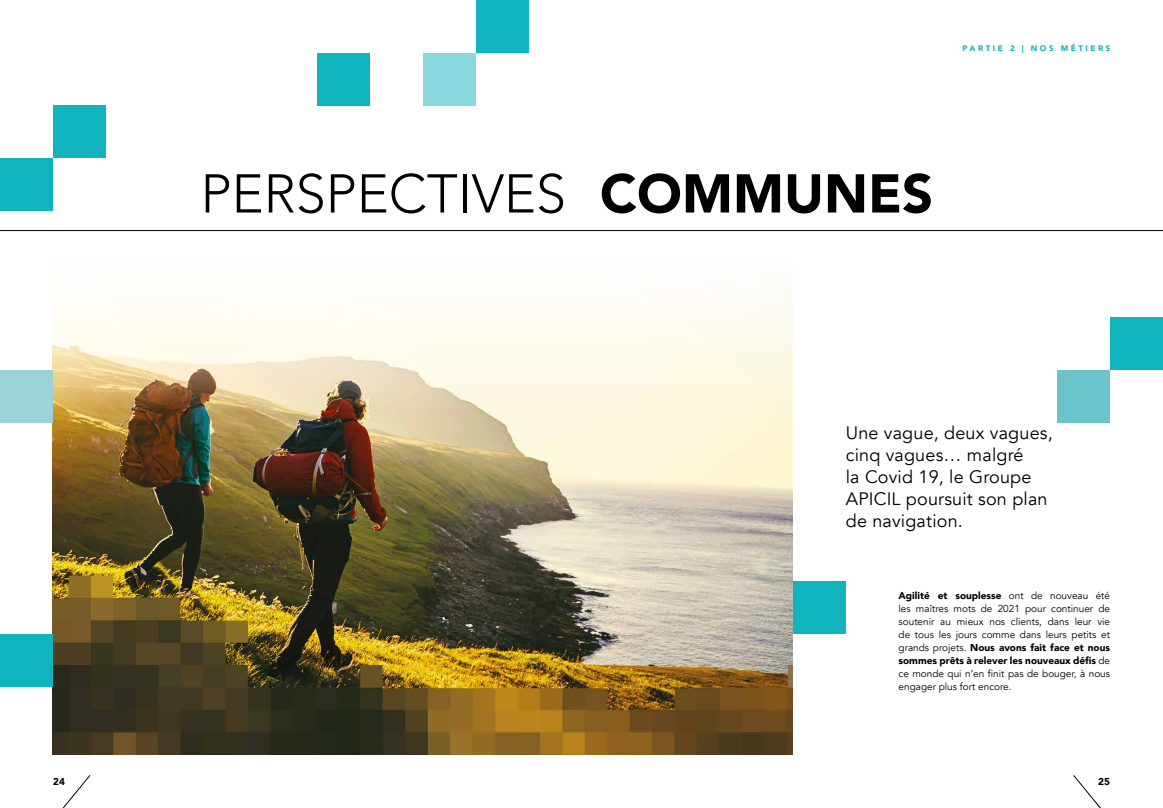
<style>
.page{position:relative;width:1163px;height:808px;background:#fff}
.page>*{position:absolute;margin:0;border:0;box-sizing:border-box;transform-origin:0 0}
.t1{font:300 54px "Avenir";color:#000}
.t2{font:18px/22px "Avenir";letter-spacing:.01em;color:#000}
.t3{font:10px/13px "Avenir";color:#000;text-align:justify}
.t4{font:900 10px "Avenir";color:#000}
.t5{font:900 8px "Avenir";letter-spacing:.315em;color:#0fb4bc}
.s1{font-weight:900}
</style>
<div class="page">
<img style="left:53px;top:231px;width:739px;height:524px">
<div style="left:0;top:634px;width:53px;height:53px;background:#0fb4bc"></div>
<div style="left:53px;top:105px;width:53px;height:53px;background:#0fb4bc"></div>
<div style="left:0;top:370px;width:53px;height:53px;background:#9ad3d8"></div>
<div style="left:317px;top:53px;width:53px;height:52px;background:#0fb4bc"></div>
<div style="left:0;top:158px;width:53px;height:53px;background:#0fb4bc"></div>
<div style="left:476px;top:0;width:52px;height:53px;background:#0fb4bc"></div>
<div style="left:423px;top:53px;width:52px;height:52px;background:#87d9dd"></div>
<div style="left:1057px;top:370px;width:52px;height:53px;background:#6bc4ca"></div>
<div style="left:1109px;top:317px;width:53px;height:53px;background:#0fb4bc"></div>
<div style="left:793px;top:581px;width:52px;height:53px;background:#0fb4bc"></div>
<hr style="left:0;top:230px;width:1162px;height:1px;background:#000">
<svg style="left:1073px;top:775px;width:28px;height:33px"></svg>
<svg style="left:62px;top:775px;width:28px;height:33px"></svg>
<p class="t5" style="left:962px;top:41px;width:149px">PARTIE 2 | NOS MÉTIERS</p>
<h1 class="t1" style="left:200px;top:162px;width:734px">PERSPECTIVES <span class="s1">COMMUNES</span></h1>
<h2 class="t2" style="left:845px;top:422px;width:208px">Une vague, deux vagues, cinq vagues… malgré<br>la Covid 19, le Groupe<br>APICIL poursuit son plan de navigation.</h2>
<p class="t3" style="left:898px;top:589px;width:213px"><span class="s1">Agilité et souplesse</span> ont de nouveau été les maîtres mots de 2021 pour continuer de soutenir au mieux nos clients, dans leur vie de tous les jours comme dans leurs petits et grands projets. <span class="s1">Nous avons fait face et nous sommes prêts à relever les nouveaux défis</span> de ce monde qui n’en finit pas de bouger, à nous engager plus fort encore.</p>
<p class="t4" style="left:53px;top:773px;width:13px">24</p>
<p class="t4" style="left:1098px;top:773px;width:13px">25</p>
</div>
